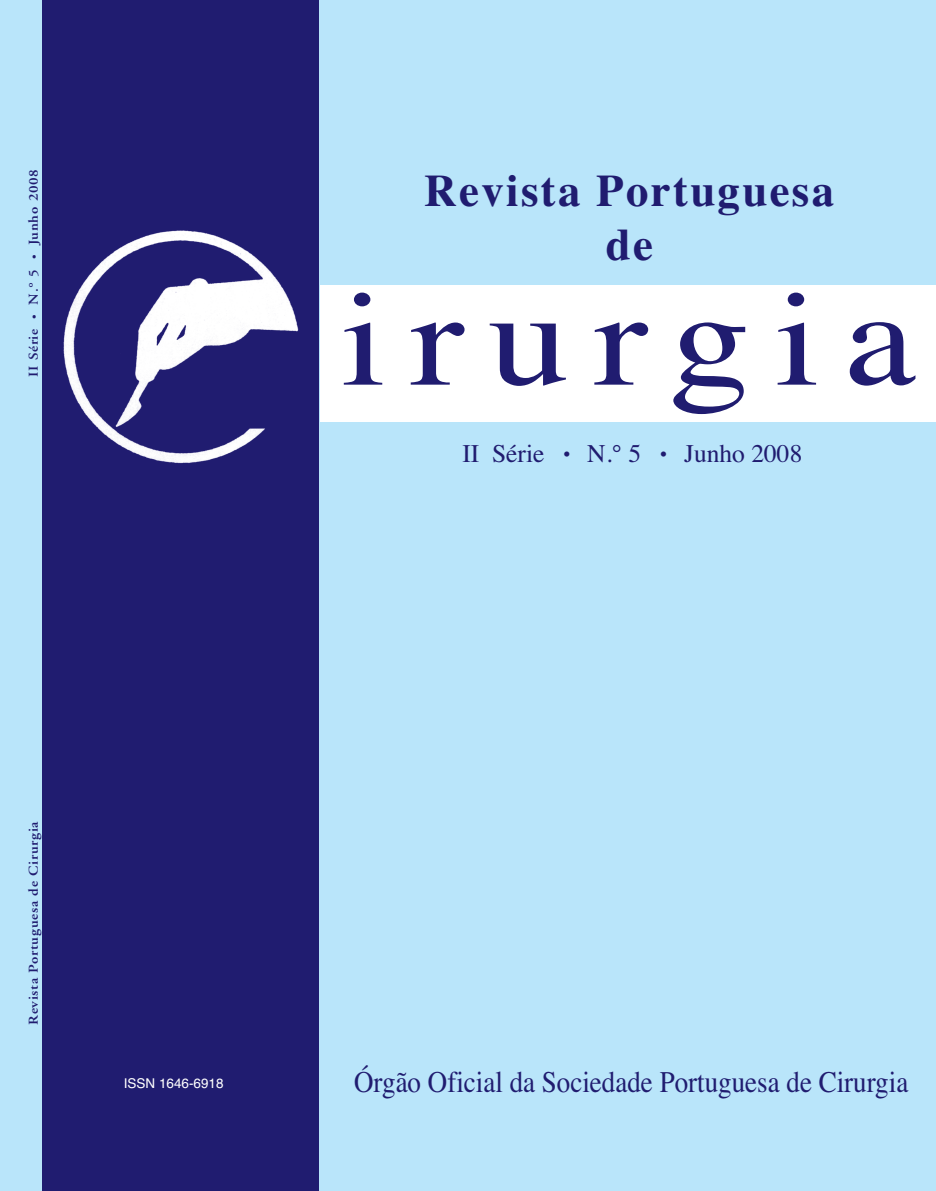
<style>
.page{position:relative;width:936px;height:1191px;background:#fff}
.page>*{position:absolute;margin:0;border:0;box-sizing:border-box;transform-origin:0 0}
.t1{font:135px "Times";letter-spacing:.15em;color:#201c70;scale:1.2 1}
.t2{font:700 45px/54px "Times";letter-spacing:.05em;color:#201c70;text-align:center}
.t3{font:30px "Times";color:#201c70;scale:.9 1}
.t4{font:25.5px "Times";color:#201c70}
.t5{font:600 13.5px "Adobe Garamond";letter-spacing:.05em;color:#201c70;scale:1.1 1}
.t6{font:13.5px "Helvetica";color:#fff}
.s1{font-size:10.5px}
.s2{font-size:18px}
</style>
<div class="page">
<div style="left:26px;top:0;width:17px;height:1191px;background:#b9e5fa"></div>
<div style="left:43px;top:0;width:892px;height:1191px;background:#b9e5fa"></div>
<div style="left:320px;top:286px;width:615px;height:136px;background:#fff"></div>
<div style="left:43px;top:0;width:276px;height:1191px;background:#201c70"></div>
<img style="left:63px;top:230px;width:236px;height:234px">
<div style="left:0;top:0;width:26px;height:1191px;background:#b9e5fa"></div>
<p class="t5" style="left:28px;top:377px;width:191px;rotate:-90deg">II Série <span class="s1">•</span> N.° 5 <span class="s1">•</span> Junho 2008</p>
<p class="t2" style="left:424px;top:164px;width:411px">Revista Portuguesa de</p>
<p class="t1" style="left:340px;top:259px;width:481px">irurgia</p>
<p class="t4" style="left:462px;top:438px;width:341px">II Série <span class="s2">•</span> N.° 5 <span class="s2">•</span> Junho 2008</p>
<p class="t5" style="left:28px;top:1024px;width:186px;rotate:-90deg">Revista Portuguesa de Cirurgia</p>
<p class="t6" style="left:124px;top:1075px;width:101px">ISSN 1646-6918</p>
<p class="t3" style="left:354px;top:1064px;width:617px">Órgão Oficial da Sociedade Portuguesa de Cirurgia</p>
</div>
